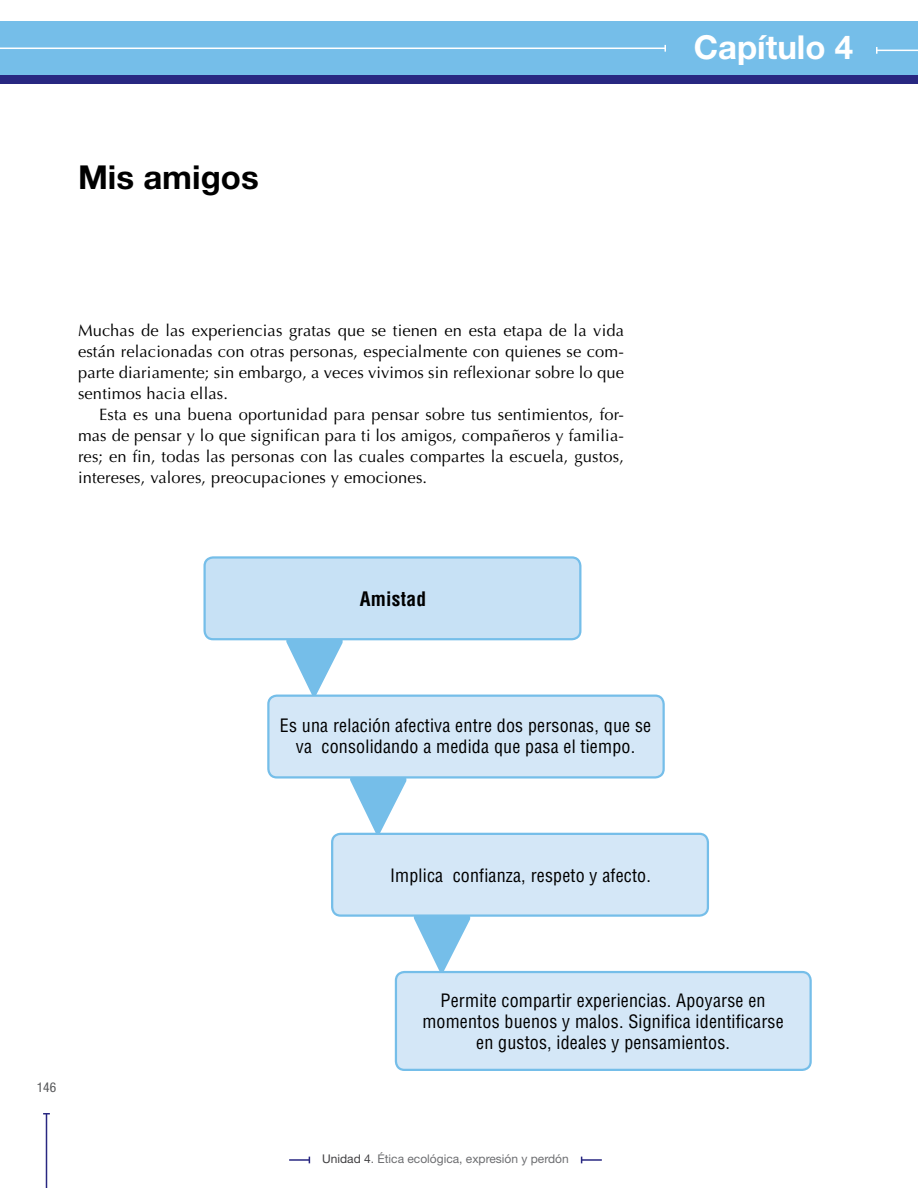
<style>
.page{position:relative;width:918px;height:1188px;background:#fff}
.page>*{position:absolute;margin:0;border:0;box-sizing:border-box;transform-origin:0 0}
.t1{font:700 33px "Helvetica Neue LT Std";color:#fff}
.t2{font:700 33px "Helvetica Neue LT Std";color:#000}
.t3{font:700 condensed 19.5px "Helvetica LT Std";letter-spacing:.01em;color:#000}
.t4{font:condensed 18px/21px "Helvetica LT Std";letter-spacing:.01em;color:#000;text-align:center}
.t5{font:16.5px/21px "Optima LT Std";letter-spacing:.01em;color:#000;text-align:justify}
.t6{font:condensed 13.5px "Helvetica Neue LT Std";color:#58595b}
.t7{font:12px "Helvetica Neue LT Std";color:#6d6e71}
.s1{color:#414042}
</style>
<div class="page">
<hr style="left:46px;top:1114px;width:1px;height:74px;background:#282781">
<svg style="left:285px;top:640px;width:60px;height:55px"></svg>
<svg style="left:348px;top:779px;width:60px;height:54px"></svg>
<svg style="left:412px;top:917px;width:60px;height:54px"></svg>
<div style="left:0;top:72px;width:918px;height:12px;background:#282781"></div>
<div style="left:0;top:21px;width:918px;height:54px;background:#75bee9"></div>
<hr style="left:0;top:48px;width:665px;height:1px;background:#fff">
<svg style="left:664px;top:45px;width:2px;height:7px"></svg>
<div style="left:205px;top:557px;width:375px;height:82px;background:#c7e1f5;border-radius:9px"></div>
<div style="left:203px;top:556px;width:378px;height:84px;border:2px solid #75bee9;border-radius:9px"></div>
<div style="left:268px;top:696px;width:396px;height:81px;background:#d4e7f7;border-radius:9px"></div>
<div style="left:267px;top:695px;width:398px;height:84px;border:2px solid #75bee9;border-radius:9px"></div>
<div style="left:332px;top:834px;width:376px;height:82px;background:#d4e7f7;border-radius:9px"></div>
<div style="left:331px;top:833px;width:378px;height:84px;border:2px solid #75bee9;border-radius:9px"></div>
<div style="left:396px;top:972px;width:415px;height:98px;background:#d4e7f7;border-radius:9px"></div>
<div style="left:395px;top:971px;width:417px;height:100px;border:2px solid #75bee9;border-radius:9px"></div>
<hr style="left:289px;top:1159px;width:20px;height:2px;background:#282781">
<hr style="left:582px;top:1159px;width:20px;height:2px;background:#282781">
<hr style="left:877px;top:50px;width:41px;height:1px;background:#fff">
<svg style="left:876px;top:47px;width:2px;height:7px"></svg>
<h1 class="t2" style="left:78px;top:157px;width:182px">Mis amigos</h1>
<h1 class="t1" style="left:694px;top:27px;width:161px">Capítulo 4</h1>
<p class="t5" style="left:78px;top:320px;width:548px">Muchas de las experiencias gratas que se tienen en esta etapa de la vida están relacionadas con otras personas, especialmente con quienes se com&shy;parte diariamente; sin embargo, a veces vivimos sin reflexionar sobre lo que sentimos hacia ellas.</p>
<p class="t5" style="left:78px;top:404px;width:548px;text-indent:21px">Esta es una buena oportunidad para pensar sobre tus sentimientos, for&shy;mas de pensar y lo que significan para ti los amigos, compañeros y familia&shy;res; en fin, todas las personas con las cuales compartes la escuela, gustos, intereses, valores, preocupaciones y emociones.</p>
<p class="t3" style="left:360px;top:587px;width:68px">Amistad</p>
<p class="t6" style="left:37px;top:1079px;width:21px">146</p>
<p class="t4" style="left:280px;top:715px;width:373px">Es una relación afectiva entre dos personas, que se va consolidando a medida que pasa el tiempo.</p>
<p class="t4" style="left:390px;top:865px;width:262px">Implica confianza, respeto y afecto.</p>
<p class="t4" style="left:422px;top:990px;width:363px">Permite compartir experiencias. Apoyarse en momentos buenos y malos. Significa identificarse en gustos, ideales y pensamientos.</p>
<p class="t7" style="left:322px;top:1152px;width:248px"><span class="s1">Unidad 4</span>. Ética ecológica, expresión y perdón</p>
</div>
